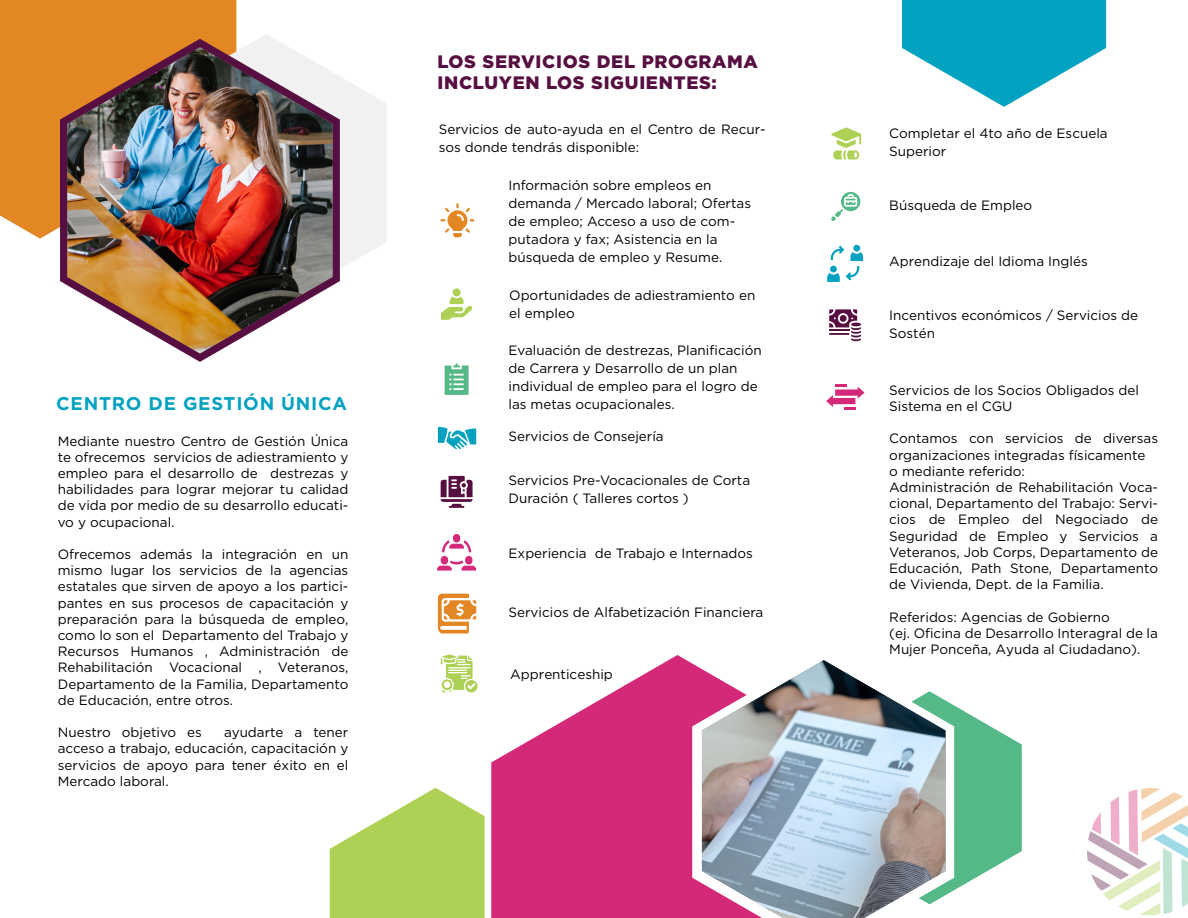
<style>
.page{position:relative;width:1188px;height:918px;background:#fff}
.page>*{position:absolute;margin:0;border:0;box-sizing:border-box;transform-origin:0 0}
.t1{font:700 18.45px "Gotham";letter-spacing:.04em;color:#02a2c0}
.t2{font:900 18px/21.6px "Gotham";letter-spacing:.04em;color:#570f41}
.t3{font:13.5px/16.2px "Gotham";color:#000}
</style>
<div class="page">
<svg style="left:902px;top:0;width:204px;height:107px"></svg>
<div style="left:0;top:0;width:236px;height:239px;background:#e38725"></div>
<svg style="left:146px;top:34px;width:240px;height:235px;fill:#f1f1f2"></svg>
<svg style="left:60px;top:39px;width:280px;height:323px"></svg>
<svg style="left:330px;top:788px;width:155px;height:130px"></svg>
<svg style="left:954px;top:705px;width:68px;height:185px"></svg>
<svg style="left:491px;top:655px;width:201px;height:263px;fill:#d42878"></svg>
<svg style="left:692px;top:663px;width:262px;height:255px"></svg>
<svg style="left:1087px;top:788px;width:101px;height:128px"></svg>
<img style="left:702px;top:660px;width:244px;height:258px">
<svg style="left:440px;top:203px;width:35px;height:34px"></svg>
<svg style="left:438px;top:427px;width:38px;height:22px"></svg>
<svg style="left:438px;top:594px;width:38px;height:40px"></svg>
<svg style="left:445px;top:363px;width:24px;height:32px"></svg>
<div style="left:453px;top:534px;width:7px;height:9px;background:#d42878;border-radius:4px"></div>
<svg style="left:442px;top:540px;width:29px;height:12px"></svg>
<div style="left:465px;top:556px;width:7px;height:8px;background:#d42878;border-radius:4px"></div>
<div style="left:441px;top:556px;width:7px;height:8px;background:#d42878;border-radius:4px"></div>
<svg style="left:437px;top:561px;width:39px;height:10px"></svg>
<svg style="left:441px;top:476px;width:32px;height:32px"></svg>
<div style="left:453px;top:288px;width:8px;height:8px;background:#add154;border-radius:50%"></div>
<svg style="left:441px;top:297px;width:31px;height:23px"></svg>
<svg style="left:827px;top:246px;width:36px;height:36px"></svg>
<div style="left:853px;top:245px;width:7px;height:7px;background:#02a2c0;border-radius:50%"></div>
<svg style="left:826px;top:384px;width:39px;height:26px"></svg>
<svg style="left:831px;top:127px;width:30px;height:32px"></svg>
<svg style="left:829px;top:309px;width:32px;height:32px"></svg>
<svg style="left:831px;top:192px;width:29px;height:29px"></svg>
<img style="left:67px;top:50px;width:266px;height:303px">
<svg style="left:441px;top:655px;width:37px;height:38px"></svg>
<h1 class="t1" style="left:56px;top:392px;width:292px">CENTRO DE GESTIÓN ÚNICA</h1>
<p class="t3" style="left:58px;top:433px;width:292px;text-align:justify">Mediante nuestro Centro de Gestión Única te ofrecemos servicios de adiestramiento y empleo para el desarrollo de destrezas y habilidades para lograr mejorar tu calidad de vida por medio de su desarrollo educati&shy;vo y ocupacional.</p>
<p class="t3" style="left:58px;top:546px;width:292px;text-align:justify">Ofrecemos además la integración en un mismo lugar los servicios de la agencias estatales que sirven de apoyo a los partici&shy;pantes en sus procesos de capacitación y preparación para la búsqueda de empleo, como lo son el Departamento del Trabajo y Recursos Humanos , Administración de Rehabilitación Vocacional , Veteranos, Departamento de la Familia, Departamento de Educación, entre otros.</p>
<p class="t3" style="left:58px;top:724px;width:146px">Nuestro objetivo es</p>
<p class="t3" style="left:58px;top:724px;width:292px;text-align:justify;text-indent:166px">ayudarte a tener acceso a trabajo, educación, capacitación y servicios de apoyo para tener éxito en el Mercado laboral.</p>
<h2 class="t2" style="left:437px;top:51px;width:322px">LOS SERVICIOS DEL PROGRAMA<br>INCLUYEN LOS SIGUIENTES:</h2>
<p class="t3" style="left:439px;top:120px;width:329px;line-height:18px">Servicios de auto-ayuda en el Centro de Recur&shy;sos donde tendrás disponible:</p>
<p class="t3" style="left:509px;top:176px;width:244px;line-height:18px">Información sobre empleos en demanda / Mercado laboral; Ofertas de empleo; Acceso a uso de com&shy;putadora y fax; Asistencia en la búsqueda de empleo y Resume.</p>
<p class="t3" style="left:509px;top:286px;width:248px;line-height:18px">Oportunidades de adiestramiento en el empleo</p>
<p class="t3" style="left:509px;top:341px;width:255px;line-height:18px">Evaluación de destrezas, Planificación de Carrera y Desarrollo de un plan individual de empleo para el logro de las metas ocupacionales.</p>
<p class="t3" style="left:509px;top:428px;width:157px">Servicios de Consejería</p>
<p class="t3" style="left:509px;top:471px;width:243px;line-height:18px">Servicios Pre-Vocacionales de Corta<br>Duración ( Talleres cortos )</p>
<p class="t3" style="left:509px;top:545px;width:246px">Experiencia de Trabajo e Internados</p>
<p class="t3" style="left:509px;top:604px;width:256px">Servicios de Alfabetización Financiera</p>
<p class="t3" style="left:510px;top:666px;width:104px">Apprenticeship</p>
<p class="t3" style="left:889px;top:124px;width:220px;line-height:18px">Completar el 4to año de Escuela<br>Superior</p>
<p class="t3" style="left:889px;top:197px;width:145px">Búsqueda de Empleo</p>
<p class="t3" style="left:889px;top:253px;width:200px">Aprendizaje del Idioma Inglés</p>
<p class="t3" style="left:889px;top:306px;width:250px;line-height:18px">Incentivos económicos / Servicios de<br>Sostén</p>
<p class="t3" style="left:889px;top:382px;width:251px">Servicios de los Socios Obligados del<br>Sistema en el CGU</p>
<p class="t3" style="left:889px;top:430px;width:270px">Contamos con servicios de diversas organizaciones integradas físicamente<br>o mediante referido:<br>Administración de Rehabilitación Voca&shy;cional, Departamento del Trabajo: Servi&shy;cios de Empleo del Negociado de Seguridad de Empleo y Servicios a Veteranos, Job Corps, Departamento de Educación, Path Stone, Departamento de Vivienda, Dept. de la Familia.</p>
<p class="t3" style="left:889px;top:608px;width:270px">Referidos: Agencias de Gobierno<br>(ej. Oficina de Desarrollo Interagral de la<br>Mujer Ponceña, Ayuda al Ciudadano).</p>
</div>
